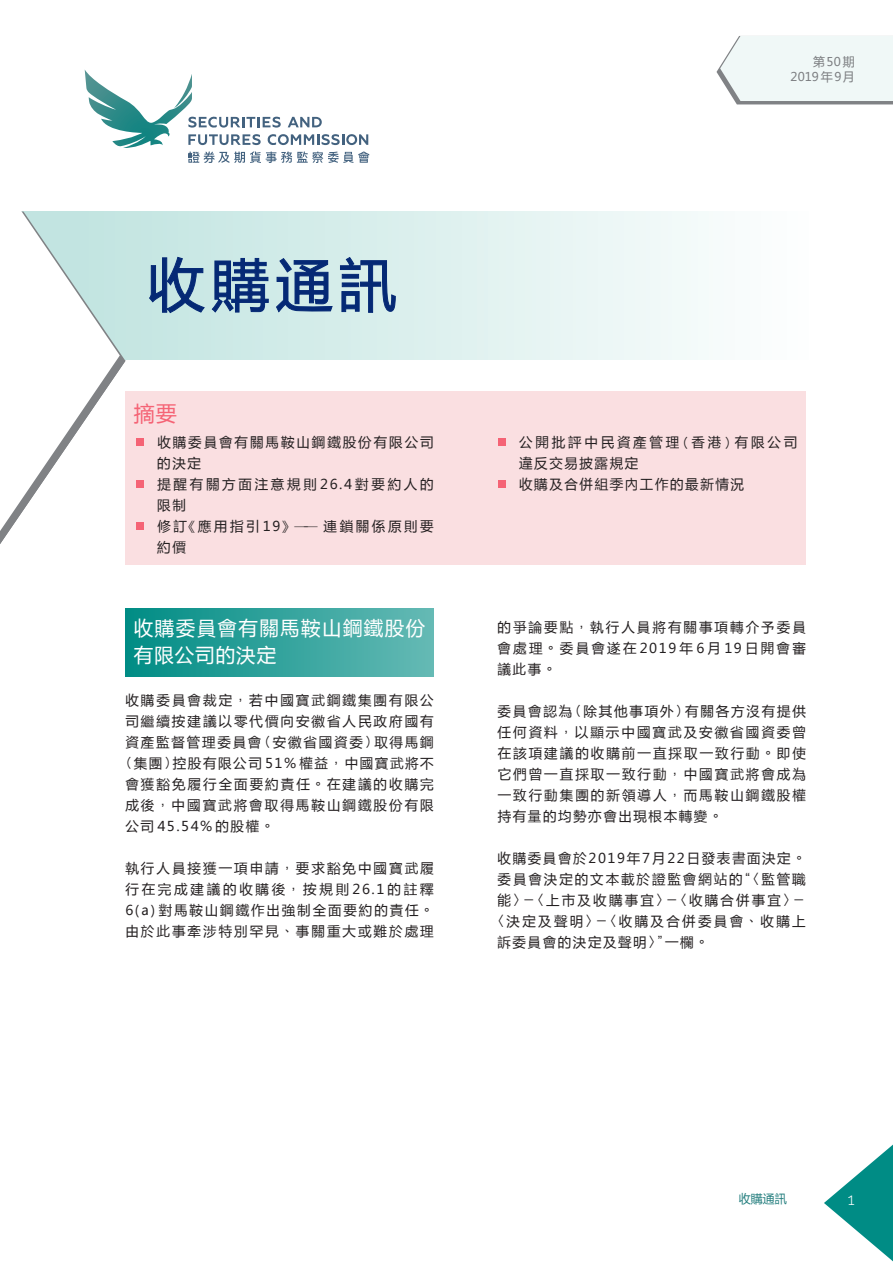
<style>
.page{position:relative;width:893px;height:1263px;background:#fff}
.page>*{position:absolute;margin:0;border:0;box-sizing:border-box;transform-origin:0 0}
.t1{font:57px "Microsoft Ya Hei";color:#052975}
.t2{font:21px "Microsoft Ya Hei";color:#f56375}
.t3{font:19.5px/27px "Microsoft Ya Hei";letter-spacing:.07em;color:#fff}
.t4{font:300 16.5px "Raleway";color:#fff}
.t5{font:13.5px/21px "Microsoft Ya Hei";letter-spacing:.15em;color:#231f20;text-align:justify}
.t6{font:13.5px/21px "Microsoft Ya Hei";letter-spacing:.12em;color:#231f20}
.t7{font:13.5px/21px "Microsoft Ya Hei";letter-spacing:.19em;color:#231f20}
.t8{font:13.5px "Microsoft Ya Hei";letter-spacing:.17em;color:#231f20}
.t9{font:12px/15px "Microsoft Ya Hei";letter-spacing:.105em;color:#7a7c7f;text-align:right}
.t10{font:12px "Microsoft Ya Hei";color:#278080}
.s1{font-family:"M Hei HK";font-weight:500}
</style>
<div class="page">
<svg style="left:824px;top:1144px;width:69px;height:117px"></svg>
<svg style="left:716px;top:36px;width:177px;height:68px"></svg>
<div style="left:125px;top:608px;width:309px;height:68px;background:linear-gradient(to right,#008c84,#65bab5)"></div>
<svg style="left:85px;top:70px;width:284px;height:93px"></svg>
<div style="left:125px;top:392px;width:681px;height:173px;background:#fadfe1"></div>
<div style="left:136px;top:439px;width:8px;height:7px;background:#f56375"></div>
<div style="left:136px;top:481px;width:8px;height:7px;background:#f56375"></div>
<div style="left:136px;top:523px;width:8px;height:7px;background:#f56375"></div>
<div style="left:498px;top:439px;width:7px;height:7px;background:#f56375"></div>
<div style="left:498px;top:481px;width:7px;height:7px;background:#f56375"></div>
<svg style="left:125px;top:211px;width:584px;height:149px;background:#def0ee"></svg>
<svg style="left:0;top:211px;width:125px;height:333px"></svg>
<svg style="left:149px;top:256px;width:56px;height:57px;background:#aacad2"></svg>
<svg style="left:211px;top:258px;width:58px;height:55px;background:#9bbaca"></svg>
<svg style="left:276px;top:258px;width:57px;height:55px;background:#a8c3d0"></svg>
<svg style="left:340px;top:257px;width:56px;height:56px;background:#b0c9d5"></svg>
<h1 class="t1" style="left:148px;top:246px;width:250px">收購通訊</h1>
<p class="t9" style="left:791px;top:53px;width:66px">第50期<br>2019年9月</p>
<h2 class="t2" style="left:134px;top:399px;width:45px">摘要</h2>
<p class="t7" style="left:157px;top:431px;width:278px">收購委員會有關馬鞍山鋼鐵股份有限公司的決定<br>提醒有關方面注意規則26.4對要約人的限制<br>修訂<span class="s1">《</span>應用指引19<span class="s1">》——</span> 連鎖關係原則要約價</p>
<p class="t6" style="left:519px;top:431px;width:280px">公開批評中民資產管理<span class="s1">（</span>香港<span class="s1">）</span>有限公司違反交易披露規定<br>收購及合併組季內工作的最新情況</p>
<h3 class="t3" style="left:134px;top:614px;width:293px">收購委員會有關馬鞍山鋼鐵股份有限公司的決定</h3>
<p class="t5" style="left:125px;top:689px;width:310px">收購委員會裁定<span class="s1">，</span>若中國寶武鋼鐵集團有限公</p>
<p class="t5" style="left:125px;top:710px;width:310px">司繼續按建議以零代價向安徽省人民政府國有</p>
<p class="t5" style="left:125px;top:731px;width:310px">資產監督管理委員會<span class="s1">（</span>安徽省國資委<span class="s1">）</span>取得馬鋼</p>
<p class="t6" style="left:119px;top:752px;width:316px"><span class="s1">（</span>集團<span class="s1">）</span>控股有限公司 51% 權益<span class="s1">，</span>中國寶武將不</p>
<p class="t5" style="left:125px;top:773px;width:310px">會獲豁免履行全面要約責任<span class="s1">。</span>在建議的收購完</p>
<p class="t5" style="left:125px;top:794px;width:310px">成後<span class="s1">，</span>中國寶武將會取得馬鞍山鋼鐵股份有限</p>
<p class="t5" style="left:125px;top:815px;width:150px">公司 45.54% 的股權<span class="s1">。</span></p>
<p class="t5" style="left:125px;top:857px;width:310px">執行人員接獲一項申請<span class="s1">，</span>要求豁免中國寶武履行在完成建議的收購後<span class="s1">，</span>按規則26.1的註釋6(a)對馬鞍山鋼鐵作出強制全面要約的責任<span class="s1">。</span>由於此事牽涉特別罕見<span class="s1">、</span>事關重大或難於處理</p>
<p class="t5" style="left:497px;top:616px;width:310px">的爭論要點<span class="s1">，</span>執行人員將有關事項轉介予委員會處理<span class="s1">。</span>委員會遂在2019年6月19日開會審議此事<span class="s1">。</span></p>
<p class="t5" style="left:498px;top:700px;width:310px">委員會認為<span class="s1">（</span>除其他事項外<span class="s1">）</span>有關各方沒有提供任何資料<span class="s1">，</span>以顯示中國寶武及安徽省國資委曾在該項建議的收購前一直採取一致行動<span class="s1">。</span>即使它們曾一直採取一致行動<span class="s1">，</span>中國寶武將會成為一致行動集團的新領導人<span class="s1">，</span>而馬鞍山鋼鐵股權持有量的均勢亦會出現根本轉變<span class="s1">。</span></p>
<p class="t6" style="left:498px;top:847px;width:310px">收購委員會於2019年7月22日發表書面決定<span class="s1">。</span></p>
<p class="t5" style="left:498px;top:868px;width:310px">委員會決定的文本載於證監會網站的<span class="s1">“〈</span>監管職</p>
<p class="t5" style="left:497px;top:889px;width:310px">能<span class="s1">〉－〈</span>上市及收購事宜<span class="s1">〉－〈</span>收購合併事宜<span class="s1">〉－</span></p>
<p class="t8" style="left:491px;top:912px;width:316px"><span class="s1">〈</span>決定及聲明<span class="s1">〉－〈</span>收購及合併委員會<span class="s1">、</span>收購上</p>
<p class="t6" style="left:497px;top:931px;width:213px">訴委員會的決定及聲明<span class="s1">〉”</span>一欄<span class="s1">。</span></p>
<p class="t10" style="left:739px;top:1191px;width:50px">收購通訊</p>
<p class="t4" style="left:848px;top:1190px;width:8px">1</p>
</div>
